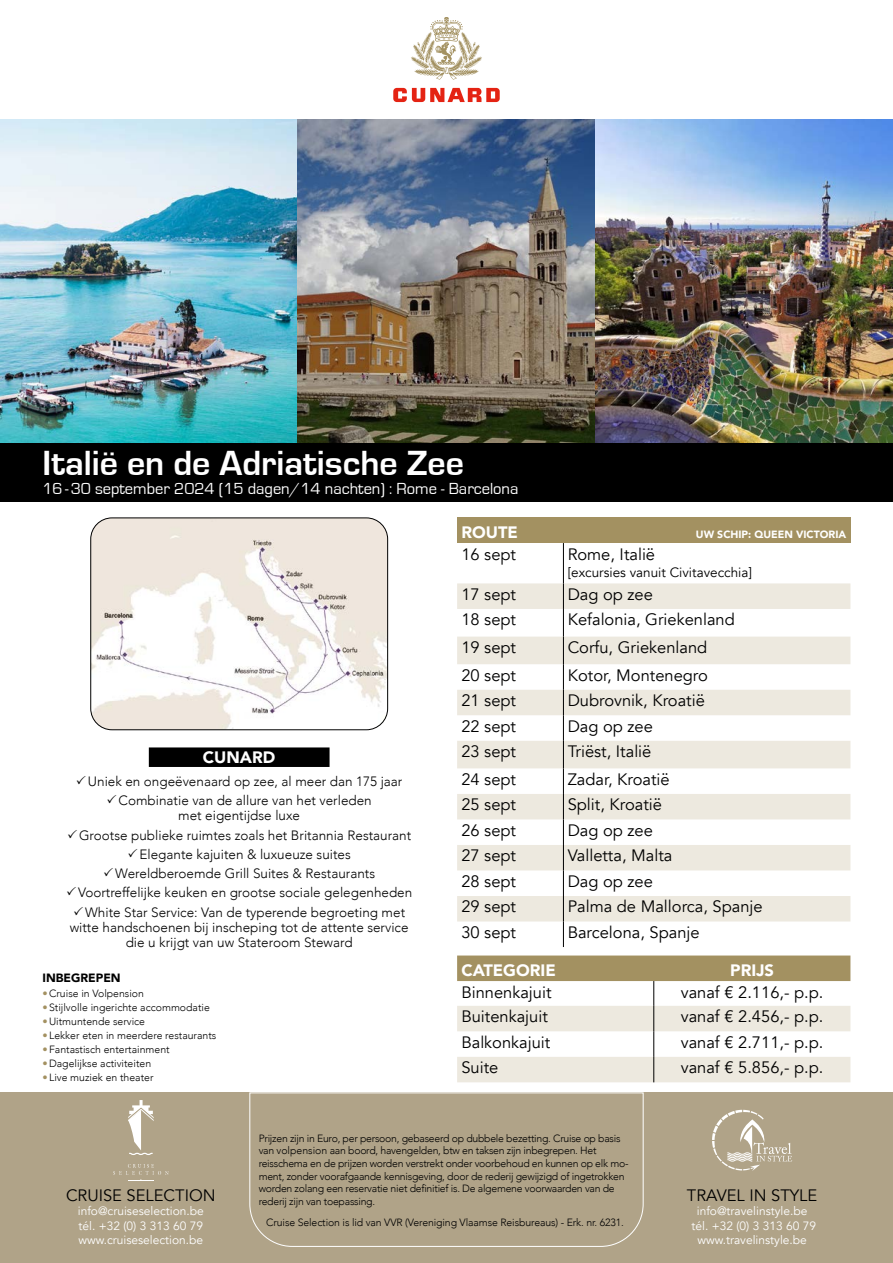
<style>
.page{position:relative;width:893px;height:1263px;background:#fff}
.page>*{position:absolute;margin:0;border:0;box-sizing:border-box;transform-origin:0 0}
.t1{font:700 36px "Eurostile";color:#fff}
.t2{font:16.5px "Avenir";color:#000}
.t3{font:16.5px "Eurostile";color:#fff}
.t4{font:900 16.5px "Avenir";color:#fff}
.t5{font:300 13.5px/19.2px "Avenir";color:#000;text-align:center}
.t6{font:13.5px "Avenir";color:#000}
.t7{font:12px/14.4px "Avenir";color:#fff;text-align:justify}
.t8{font:900 12px "Avenir";color:#000}
.t9{font:300 10.5px/12.6px "Avenir";letter-spacing:-.025em;color:#000}
.t10{font:300 10.5px "Avenir";color:#000}
.t11{font:900 10.5px "Avenir";color:#fff}
.s1{color:#a39161}
</style>
<div class="page">
<img style="left:0;top:119px;width:298px;height:323px">
<div style="left:0;top:443px;width:893px;height:59px;background:#000"></div>
<img style="left:298px;top:119px;width:297px;height:323px">
<img style="left:595px;top:119px;width:298px;height:323px">
<svg style="left:411px;top:17px;width:71px;height:63px"></svg>
<svg style="left:393px;top:88px;width:107px;height:14px"></svg>
<div style="left:149px;top:747px;width:181px;height:20px;background:#000"></div>
<img style="left:92px;top:519px;width:296px;height:211px">
<div style="left:90px;top:517px;width:298px;height:213px;border:1px solid #000;border-radius:21px"></div>
<div style="left:457px;top:517px;width:393px;height:26px;background:#a39161"></div>
<svg style="left:457px;top:583px;width:393px;height:338px;fill:#ede9df"></svg>
<hr style="left:563px;top:543px;width:1px;height:40px;background:#000">
<svg style="left:563px;top:583px;width:1px;height:364px"></svg>
<svg style="left:457px;top:955px;width:393px;height:127px"></svg>
<div style="left:0;top:1093px;width:893px;height:170px;background:#b0a388"></div>
<svg style="left:712px;top:1110px;width:80px;height:61px"></svg>
<svg style="left:113px;top:1164px;width:56px;height:17px"></svg>
<svg style="left:128px;top:1100px;width:26px;height:55px"></svg>
<svg style="left:249px;top:1092px;width:395px;height:155px"></svg>
<h1 class="t1" style="left:43px;top:443px;width:423px">Italië en de Adriatische Zee</h1>
<h2 class="t3" style="left:43px;top:480px;width:478px">16-30 september 2024 (15 dagen/14 nachten) : Rome - Barcelona</h2>
<h2 class="t4" style="left:461px;top:518px;width:58px">ROUTE</h2>
<p class="t11" style="left:696px;top:526px;width:152px">UW SCHIP: QUEEN VICTORIA</p>
<h2 class="t2" style="left:461px;top:545px;width:56px">16 sept</h2>
<h2 class="t2" style="left:568px;top:545px;width:89px">Rome, Italië</h2>
<p class="t6" style="left:568px;top:564px;width:186px">[excursies vanuit Civitavecchia]</p>
<h2 class="t2" style="left:461px;top:584px;width:56px">17 sept</h2>
<h2 class="t2" style="left:568px;top:584px;width:87px">Dag op zee</h2>
<h2 class="t2" style="left:461px;top:610px;width:56px">18 sept</h2>
<h2 class="t2" style="left:568px;top:610px;width:169px">Kefalonia, Griekenland</h2>
<h2 class="t2" style="left:461px;top:638px;width:56px">19 sept</h2>
<h2 class="t2" style="left:568px;top:638px;width:141px">Corfu, Griekenland</h2>
<h2 class="t2" style="left:461px;top:665px;width:56px">20 sept</h2>
<h2 class="t2" style="left:568px;top:665px;width:142px">Kotor, Montenegro</h2>
<h2 class="t2" style="left:461px;top:691px;width:56px">21 sept</h2>
<h2 class="t2" style="left:568px;top:691px;width:139px">Dubrovnik, Kroatië</h2>
<h2 class="t2" style="left:461px;top:716px;width:56px">22 sept</h2>
<h2 class="t2" style="left:568px;top:716px;width:87px">Dag op zee</h2>
<h2 class="t2" style="left:461px;top:742px;width:56px">23 sept</h2>
<h2 class="t2" style="left:568px;top:742px;width:85px">Triëst, Italië</h2>
<h2 class="t2" style="left:461px;top:769px;width:56px">24 sept</h2>
<h2 class="t2" style="left:568px;top:769px;width:104px">Zadar, Kroatië</h2>
<h2 class="t2" style="left:461px;top:795px;width:56px">25 sept</h2>
<h2 class="t2" style="left:568px;top:795px;width:96px">Split, Kroatië</h2>
<h2 class="t2" style="left:461px;top:820px;width:56px">26 sept</h2>
<h2 class="t2" style="left:568px;top:820px;width:87px">Dag op zee</h2>
<h2 class="t2" style="left:461px;top:846px;width:56px">27 sept</h2>
<h2 class="t2" style="left:568px;top:846px;width:106px">Valletta, Malta</h2>
<h2 class="t2" style="left:461px;top:871px;width:56px">28 sept</h2>
<h2 class="t2" style="left:568px;top:871px;width:87px">Dag op zee</h2>
<h2 class="t2" style="left:461px;top:897px;width:56px">29 sept</h2>
<h2 class="t2" style="left:568px;top:897px;width:196px">Palma de Mallorca, Spanje</h2>
<h2 class="t2" style="left:461px;top:922px;width:56px">30 sept</h2>
<h2 class="t2" style="left:568px;top:922px;width:134px">Barcelona, Spanje</h2>
<h2 class="t4" style="left:461px;top:956px;width:96px">CATEGORIE</h2>
<h2 class="t4" style="left:730px;top:956px;width:45px">PRIJS</h2>
<h2 class="t2" style="left:461px;top:982px;width:92px">Binnenkajuit</h2>
<h2 class="t2" style="left:681px;top:982px;width:144px">vanaf € 2.116,- p.p.</h2>
<h2 class="t2" style="left:461px;top:1007px;width:88px">Buitenkajuit</h2>
<h2 class="t2" style="left:681px;top:1007px;width:144px">vanaf € 2.456,- p.p.</h2>
<h2 class="t2" style="left:461px;top:1032px;width:90px">Balkonkajuit</h2>
<h2 class="t2" style="left:681px;top:1032px;width:144px">vanaf € 2.711,- p.p.</h2>
<h2 class="t2" style="left:461px;top:1058px;width:38px">Suite</h2>
<h2 class="t2" style="left:681px;top:1058px;width:144px">vanaf € 5.856,- p.p.</h2>
<h2 class="t4" style="left:203px;top:743px;width:74px">CUNARD</h2>
<p class="t5" style="left:88px;top:772px;width:316px">Uniek en ongeëvenaard op zee, al meer dan 175 jaar<br>Combinatie van de allure van het verleden</p>
<p class="t5" style="left:178px;top:806px;width:123px">met eigentijdse luxe</p>
<p class="t5" style="left:79px;top:825px;width:334px">Grootse publieke ruimtes zoals het Britannia Restaurant</p>
<p class="t5" style="left:140px;top:845px;width:213px">Elegante kajuiten &amp; luxueuze suites</p>
<p class="t5" style="left:115px;top:864px;width:261px">Wereldberoemde Grill Suites &amp; Restaurants</p>
<p class="t5" style="left:78px;top:883px;width:336px">Voortreffelijke keuken en grootse sociale gelegenheden</p>
<p class="t5" style="left:85px;top:902px;width:321px">White Star Service: Van de typerende begroeting met</p>
<p class="t5" style="left:70px;top:919px;width:340px;line-height:15px">witte handschoenen bij inscheping tot de attente service die u krijgt van uw Stateroom Steward</p>
<p class="t8" style="left:43px;top:968px;width:80px">INBEGREPEN</p>
<p class="t10" style="left:43px;top:987px;width:103px"><span class="s1">•</span>Cruise in Volpension</p>
<p class="t10" style="left:43px;top:1001px;width:169px"><span class="s1">•</span>Stijlvolle ingerichte accommodatie</p>
<p class="t10" style="left:43px;top:1015px;width:104px"><span class="s1">•</span>Uitmuntende service</p>
<p class="t10" style="left:43px;top:1029px;width:175px"><span class="s1">•</span> Lekker eten in meerdere restaurants</p>
<p class="t10" style="left:43px;top:1043px;width:129px"><span class="s1">•</span>Fantastisch entertainment</p>
<p class="t10" style="left:43px;top:1057px;width:110px"><span class="s1">•</span>Dagelijkse activiteiten</p>
<p class="t10" style="left:43px;top:1071px;width:113px"><span class="s1">•</span> Live muziek en theater</p>
<h2 class="t2" style="left:66px;top:1185px;width:151px">CRUISE SELECTION</h2>
<p class="t7" style="left:78px;top:1204px;width:128px">info@cruiseselection.be tél. +32 (0) 3 313 60 79 www.cruiseselection.be</p>
<p class="t9" style="left:259px;top:1132px;width:371px">Prijzen zijn in Euro, per persoon, gebaseerd op dubbele bezetting. Cruise op basis van volpension aan boord, havengelden, btw en taksen zijn inbegrepen. Het reisschema en de prijzen worden verstrekt onder voorbehoud en kunnen op elk mo&shy;ment, zonder voorafgaande kennisgeving, door de rederij gewijzigd of ingetrokken worden zolang een reservatie niet definitief is. De algemene voorwaarden van de rederij zijn van toepassing.</p>
<p class="t9" style="left:266px;top:1216px;width:359px">Cruise Selection is lid van VVR (Vereniging Vlaamse Reisbureaus) - Erk. nr. 6231.</p>
<h2 class="t2" style="left:687px;top:1185px;width:132px">TRAVEL IN STYLE</h2>
<p class="t7" style="left:691px;top:1204px;width:126px;text-align:center">info@travelinstyle.be tél. +32 (0) 3 313 60 79 www.travelinstyle.be</p>
</div>
